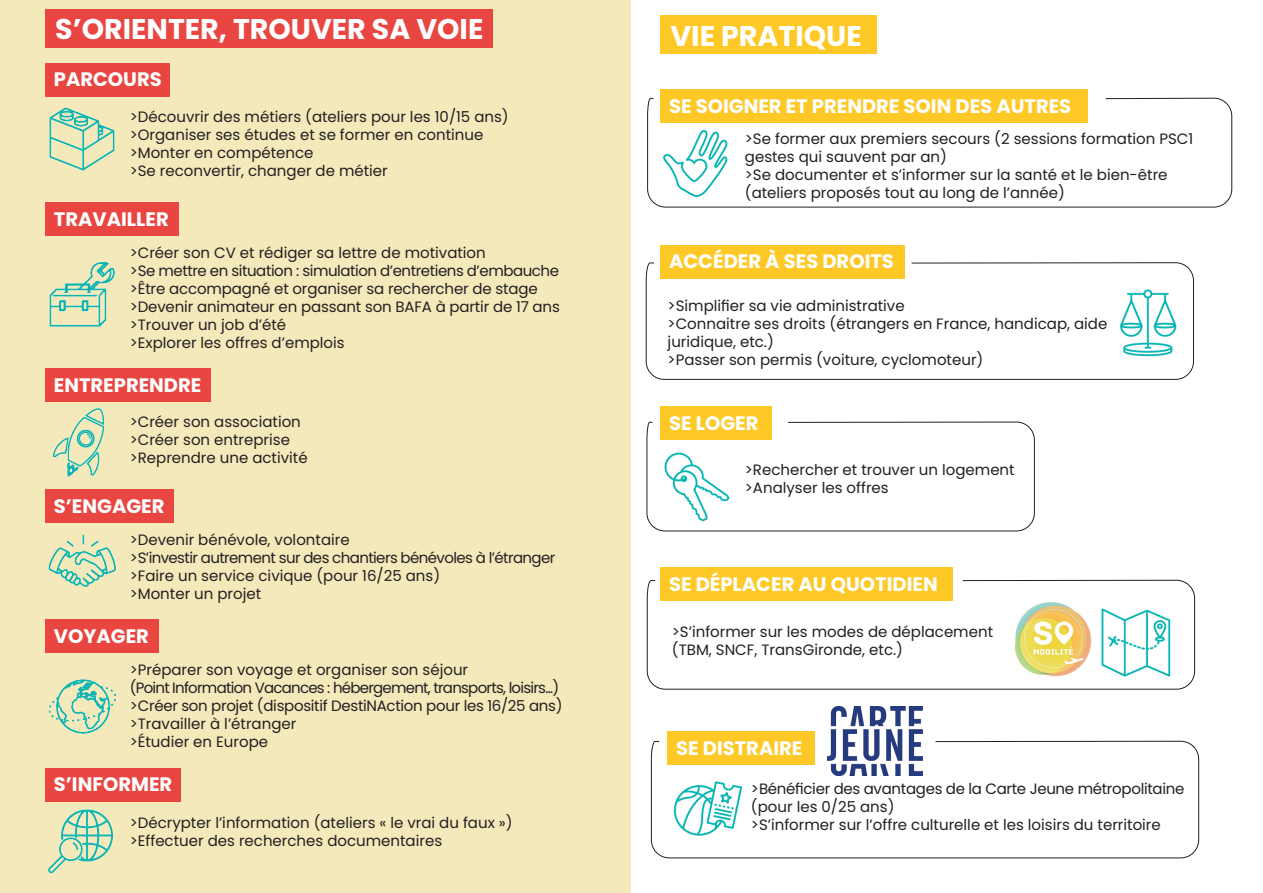
<style>
.page{position:relative;width:1263px;height:893px;background:#fff}
.page>*{position:absolute;margin:0;border:0;box-sizing:border-box;transform-origin:0 0}
.t1{font:700 28.5px "Poppins";color:#fff}
.t2{font:700 19.5px "Poppins";color:#fff}
.t3{font:15px/18px "Poppins";color:#231f20}
.t4{font:15px/18px "Poppins";letter-spacing:-.02em;color:#231f20}
</style>
<div class="page">
<div style="left:0;top:0;width:631px;height:893px;background:#f4e9bb"></div>
<div style="left:45px;top:9px;width:448px;height:38px;background:#e94641"></div>
<img style="left:49px;top:107px;width:66px;height:64px">
<div style="left:45px;top:63px;width:125px;height:33px;background:#e94641"></div>
<img style="left:49px;top:262px;width:66px;height:65px">
<div style="left:45px;top:202px;width:134px;height:34px;background:#e94641"></div>
<img style="left:52px;top:408px;width:53px;height:69px">
<div style="left:45px;top:368px;width:165px;height:33px;background:#e94641"></div>
<img style="left:48px;top:534px;width:68px;height:53px">
<div style="left:45px;top:489px;width:129px;height:34px;background:#e94641"></div>
<img style="left:48px;top:679px;width:68px;height:55px">
<div style="left:45px;top:619px;width:113px;height:33px;background:#e94641"></div>
<img style="left:48px;top:809px;width:65px;height:65px">
<div style="left:45px;top:768px;width:136px;height:33px;background:#e94641"></div>
<div style="left:660px;top:15px;width:217px;height:39px;background:#fec927"></div>
<div style="left:660px;top:90px;width:427px;height:33px;background:#fec927"></div>
<div style="left:660px;top:245px;width:245px;height:33px;background:#fec927"></div>
<div style="left:660px;top:406px;width:112px;height:33px;background:#fec927"></div>
<div style="left:660px;top:568px;width:292px;height:33px;background:#fec927"></div>
<div style="left:668px;top:732px;width:147px;height:33px;background:#fec927"></div>
<img style="left:830px;top:707px;width:93px;height:33px">
<svg style="left:647px;top:97px;width:585px;height:111px"></svg>
<svg style="left:645px;top:262px;width:549px;height:118px"></svg>
<svg style="left:646px;top:421px;width:389px;height:111px"></svg>
<svg style="left:651px;top:740px;width:548px;height:119px"></svg>
<svg style="left:646px;top:579px;width:549px;height:111px"></svg>
<h1 class="t1" style="left:55px;top:13px;width:430px">S’ORIENTER, TROUVER SA VOIE</h1>
<h2 class="t2" style="left:54px;top:68px;width:109px">PARCOURS</h2>
<p class="t3" style="left:130px;top:108px;width:381px">&gt;Découvrir des métiers (ateliers pour les 10/15 ans) &gt;Organiser ses études et se former en continue &gt;Monter en compétence<br>&gt;Se reconvertir, changer de métier</p>
<h2 class="t2" style="left:54px;top:208px;width:116px">TRAVAILLER</h2>
<p class="t3" style="left:130px;top:244px;width:432px">&gt;Créer son CV et rédiger sa lettre de motivation<br>&gt;Se mettre en situation : simulation d’entretiens d’embauche &gt;Être accompagné et organiser sa rechercher de stage &gt;Devenir animateur en passant son BAFA à partir de 17 ans &gt;Trouver un job d’été<br>&gt;Explorer les offres d’emplois</p>
<h2 class="t2" style="left:54px;top:373px;width:149px">ENTREPRENDRE</h2>
<p class="t3" style="left:130px;top:413px;width:179px">&gt;Créer son association &gt;Créer son entreprise &gt;Reprendre une activité</p>
<h2 class="t2" style="left:54px;top:495px;width:112px">S’ENGAGER</h2>
<p class="t3" style="left:130px;top:531px;width:427px">&gt;Devenir bénévole, volontaire<br>&gt;S’investir autrement sur des chantiers bénévoles à l’étranger &gt;Faire un service civique (pour 16/25 ans)<br>&gt;Monter un projet</p>
<h2 class="t2" style="left:54px;top:624px;width:97px">VOYAGER</h2>
<p class="t4" style="left:130px;top:661px;width:434px">&gt;Préparer son voyage et organiser son séjour<br>(Point Information Vacances : hébergement, transports, loisirs...) &gt;Créer son projet (dispositif DestiNAction pour les 16/25 ans) &gt;Travailler à l’étranger<br>&gt;Étudier en Europe</p>
<h2 class="t2" style="left:54px;top:773px;width:120px">S’INFORMER</h2>
<p class="t3" style="left:130px;top:814px;width:384px">&gt;Décrypter l’information (ateliers « le vrai du faux ») &gt;Effectuer des recherches documentaires</p>
<h1 class="t1" style="left:670px;top:19px;width:193px">VIE PRATIQUE</h1>
<h2 class="t2" style="left:669px;top:95px;width:404px">SE SOIGNER ET PRENDRE SOIN DES AUTRES</h2>
<p class="t3" style="left:745px;top:130px;width:450px">&gt;Se former aux premiers secours (2 sessions formation PSC1 gestes qui sauvent par an)<br>&gt;Se documenter et s’informer sur la santé et le bien-être (ateliers proposés tout au long de l’année)</p>
<h2 class="t2" style="left:669px;top:250px;width:226px">ACCÉDER À SES DROITS</h2>
<p class="t3" style="left:668px;top:297px;width:441px">&gt;Simplifier sa vie administrative<br>&gt;Connaitre ses droits (étrangers en France, handicap, aide juridique, etc.)<br>&gt;Passer son permis (voiture, cyclomoteur)</p>
<h2 class="t2" style="left:669px;top:411px;width:91px">SE LOGER</h2>
<p class="t3" style="left:745px;top:460px;width:271px">&gt;Rechercher et trouver un logement &gt;Analyser les offres</p>
<h2 class="t2" style="left:669px;top:573px;width:270px">SE DÉPLACER AU QUOTIDIEN</h2>
<p class="t3" style="left:672px;top:622px;width:323px">&gt;S’informer sur les modes de déplacement (TBM, SNCF, TransGironde, etc.)</p>
<h2 class="t2" style="left:676px;top:737px;width:128px">SE DISTRAIRE</h2>
<p class="t3" style="left:751px;top:780px;width:435px">&gt;Bénéficier des avantages de la Carte Jeune métropolitaine (pour les 0/25 ans)<br>&gt;S’informer sur l’offre culturelle et les loisirs du territoire</p>
</div>
